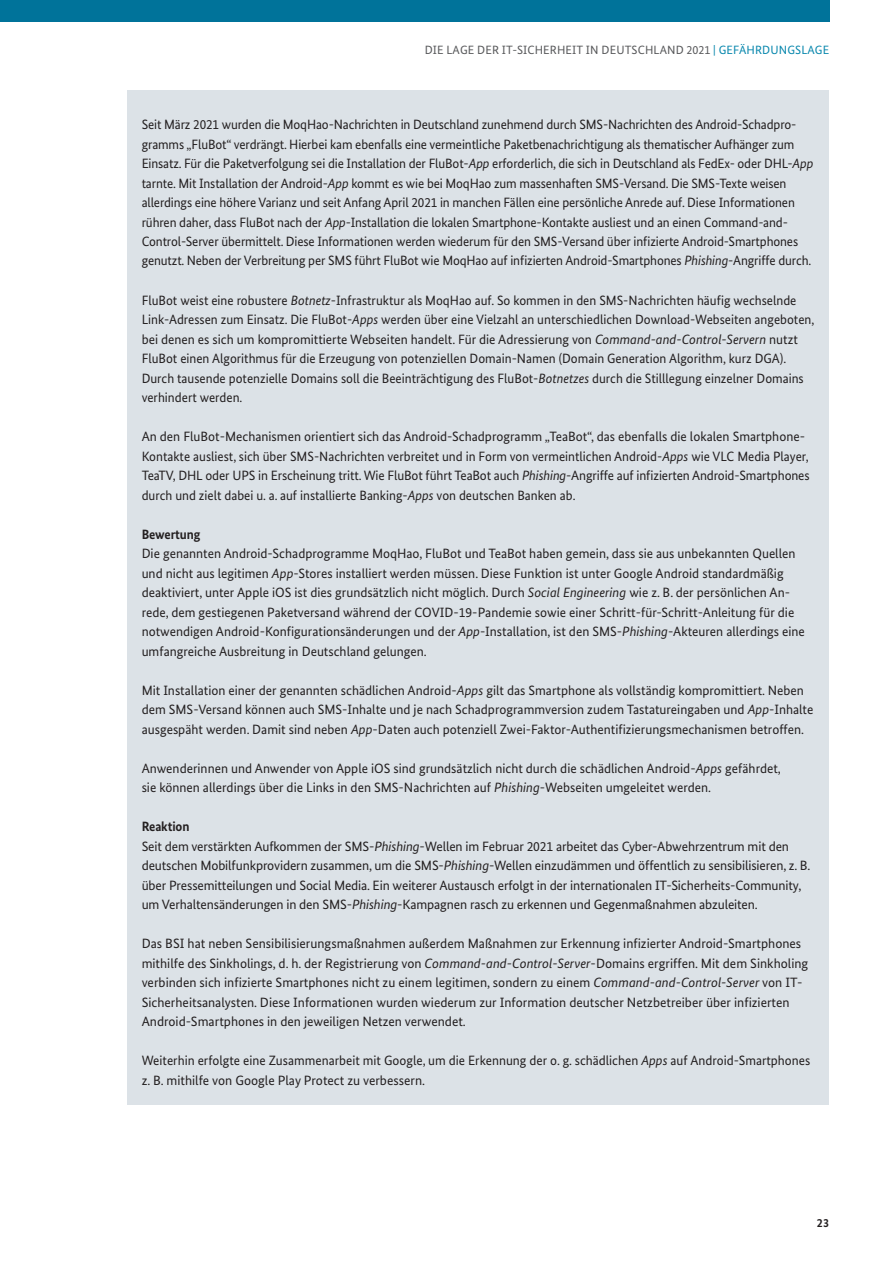
<style>
.page{position:relative;width:893px;height:1263px;background:#fff}
.page>*{position:absolute;margin:0;border:0;box-sizing:border-box;transform-origin:0 0}
.t1{font:13.5px/19.5px "Bundes Sans";color:#231f20}
.t2{font:700 13.5px "Bundes Sans";letter-spacing:-.01em;color:#231f20}
.t3{font:12px "Bundes Sans";letter-spacing:.01em;color:#57585a}
.t4{font:700 12px "Bundes Sans";color:#231f20}
.s1{color:#0887ad}
.s2{font-style:italic}
</style>
<div class="page">
<div style="left:0;top:0;width:829px;height:21px;background:#00739a"></div>
<div style="left:128px;top:90px;width:701px;height:1014px;background:#dce2e7"></div>
<p class="t3" style="left:425px;top:43px;width:406px">DIE LAGE DER IT-SICHERHEIT IN DEUTSCHLAND 2021 <span class="s1">| GEFÄHRDUNGSLAGE</span></p>
<p class="t1" style="left:142px;top:114px;width:673px">Seit März 2021 wurden die MoqHao-Nachrichten in Deutschland zunehmend durch SMS-Nachrichten des Android-Schadpro&shy;gramms „FluBot“ verdrängt. Hierbei kam ebenfalls eine vermeintliche Paketbenachrichtigung als thematischer Aufhänger zum Einsatz. Für die Paketverfolgung sei die Installation der FluBot-<span class="s2">App</span> erforderlich, die sich in Deutschland als FedEx- oder DHL-<span class="s2">App </span>tarnte. Mit Installation der Android-<span class="s2">App</span> kommt es wie bei MoqHao zum massenhaften SMS-Versand. Die SMS-Texte weisen allerdings eine höhere Varianz und seit Anfang April 2021 in manchen Fällen eine persönliche Anrede auf. Diese Informationen rühren daher, dass FluBot nach der <span class="s2">App</span>-Installation die lokalen Smartphone-Kontakte ausliest und an einen Command-and-Control-Server übermittelt. Diese Informationen werden wiederum für den SMS-Versand über infizierte Android-Smartphones genutzt. Neben der Verbreitung per SMS führt FluBot wie MoqHao auf infizierten Android-Smartphones <span class="s2">Phishing</span>-Angriffe durch.</p>
<p class="t1" style="left:142px;top:290px;width:674px">FluBot weist eine robustere <span class="s2">Botnetz</span>-Infrastruktur als MoqHao auf. So kommen in den SMS-Nachrichten häufig wechselnde Link-Adressen zum Einsatz. Die FluBot-<span class="s2">Apps</span> werden über eine Vielzahl an unterschiedlichen Download-Webseiten angeboten, bei denen es sich um kompromittierte Webseiten handelt. Für die Adressierung von <span class="s2">Command-and-Control-Servern</span> nutzt FluBot einen Algorithmus für die Erzeugung von potenziellen Domain-Namen (Domain Generation Algorithm, kurz DGA).<br>Durch tausende potenzielle Domains soll die Beeinträchtigung des FluBot-<span class="s2">Botnetzes</span> durch die Stilllegung einzelner Domains verhindert werden.</p>
<p class="t1" style="left:142px;top:426px;width:669px">An den FluBot-Mechanismen orientiert sich das Android-Schadprogramm „TeaBot“, das ebenfalls die lokalen Smartphone-Kontakte ausliest, sich über SMS-Nachrichten verbreitet und in Form von vermeintlichen Android-<span class="s2">Apps</span> wie VLC Media Player, TeaTV, DHL oder UPS in Erscheinung tritt. Wie FluBot führt TeaBot auch <span class="s2">Phishing</span>-Angriffe auf infizierten Android-Smartphones durch und zielt dabei u. a. auf installierte Banking-<span class="s2">Apps</span> von deutschen Banken ab.</p>
<h4 class="t2" style="left:142px;top:526px;width:60px">Bewertung</h4>
<p class="t1" style="left:142px;top:543px;width:665px">Die genannten Android-Schadprogramme MoqHao, FluBot und TeaBot haben gemein, dass sie aus unbekannten Quellen und nicht aus legitimen <span class="s2">App</span>-Stores installiert werden müssen. Diese Funktion ist unter Google Android standardmäßig deaktiviert, unter Apple iOS ist dies grundsätzlich nicht möglich. Durch <span class="s2">Social Engineering</span> wie z. B. der persönlichen An&shy;rede, dem gestiegenen Paketversand während der COVID-19-Pandemie sowie einer Schritt-für-Schritt-Anleitung für die notwendigen Android-Konfigurationsänderungen und der <span class="s2">App</span>-Installation, ist den SMS-<span class="s2">Phishing</span>-Akteuren allerdings eine umfangreiche Ausbreitung in Deutschland gelungen.</p>
<p class="t1" style="left:142px;top:680px;width:673px">Mit Installation einer der genannten schädlichen Android-<span class="s2">Apps</span> gilt das Smartphone als vollständig kompromittiert. Neben dem SMS-Versand können auch SMS-Inhalte und je nach Schadprogrammversion zudem Tastatureingaben und <span class="s2">App</span>-Inhalte ausgespäht werden. Damit sind neben <span class="s2">App</span>-Daten auch potenziell Zwei-Faktor-Authentifizierungsmechanismen betroffen.</p>
<p class="t1" style="left:142px;top:758px;width:641px">Anwenderinnen und Anwender von Apple iOS sind grundsätzlich nicht durch die schädlichen Android-<span class="s2">Apps</span> gefährdet, sie können allerdings über die Links in den SMS-Nachrichten auf <span class="s2">Phishing</span>-Webseiten umgeleitet werden.</p>
<h4 class="t2" style="left:142px;top:818px;width:49px">Reaktion</h4>
<p class="t1" style="left:142px;top:836px;width:670px">Seit dem verstärkten Aufkommen der SMS-<span class="s2">Phishing</span>-Wellen im Februar 2021 arbeitet das Cyber-Abwehrzentrum mit den deutschen Mobilfunkprovidern zusammen, um die SMS-<span class="s2">Phishing</span>-Wellen einzudämmen und öffentlich zu sensibilisieren, z. B. über Pressemitteilungen und Social Media. Ein weiterer Austausch erfolgt in der internationalen IT-Sicherheits-Community, um Verhaltensänderungen in den SMS-<span class="s2">Phishing</span>-Kampagnen rasch zu erkennen und Gegenmaßnahmen abzuleiten.</p>
<p class="t1" style="left:142px;top:933px;width:668px">Das BSI hat neben Sensibilisierungsmaßnahmen außerdem Maßnahmen zur Erkennung infizierter Android-Smartphones mithilfe des Sinkholings, d. h. der Registrierung von <span class="s2">Command-and-Control-Server</span>-Domains ergriffen. Mit dem Sinkholing verbinden sich infizierte Smartphones nicht zu einem legitimen, sondern zu einem <span class="s2">Command-and-Control-Server</span> von IT-Sicherheitsanalysten. Diese Informationen wurden wiederum zur Information deutscher Netzbetreiber über infizierten Android-Smartphones in den jeweiligen Netzen verwendet.</p>
<p class="t1" style="left:142px;top:1050px;width:670px">Weiterhin erfolgte eine Zusammenarbeit mit Google, um die Erkennung der o. g. schädlichen <span class="s2">Apps</span> auf Android-Smartphones z. B. mithilfe von Google Play Protect zu verbessern.</p>
<p class="t4" style="left:817px;top:1215px;width:14px">23</p>
</div>
